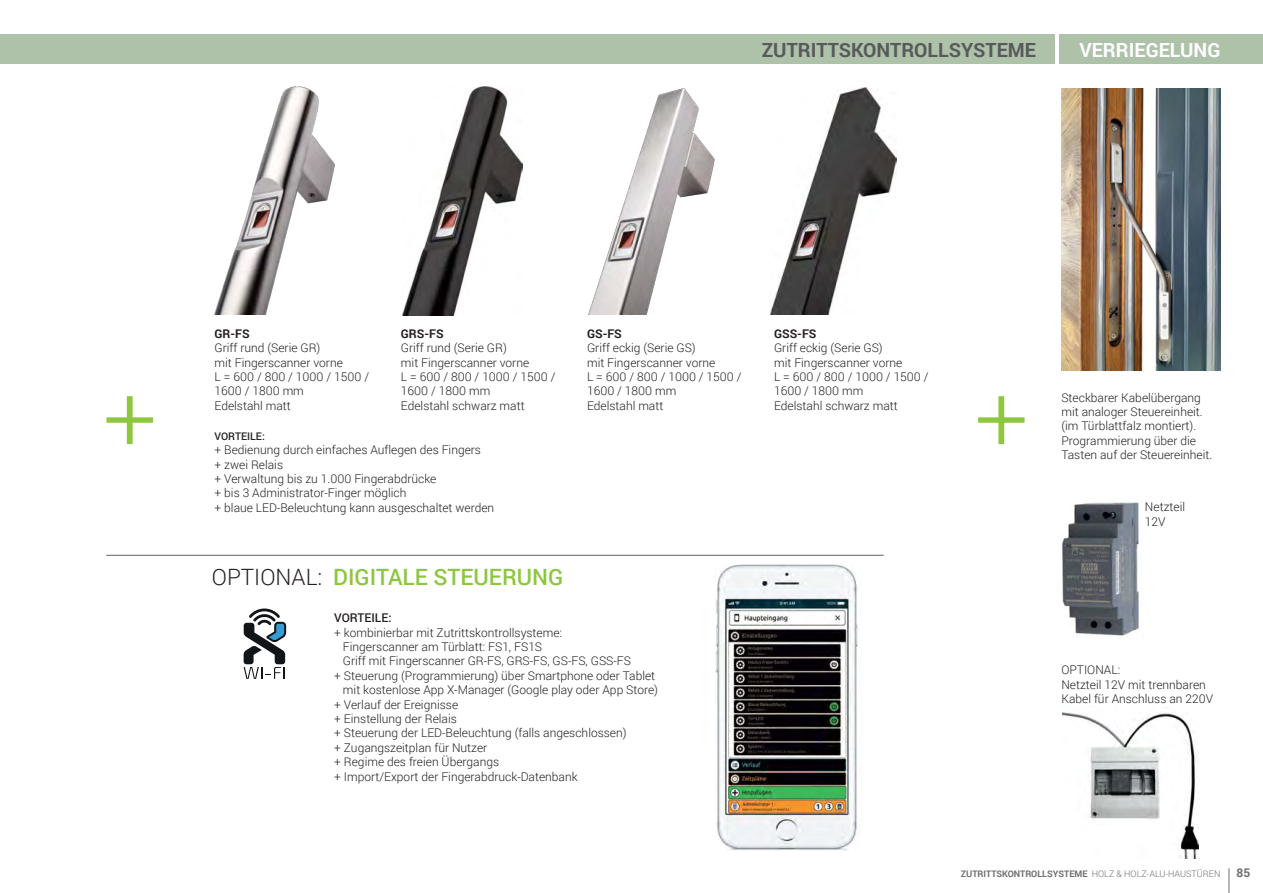
<style>
.page{position:relative;width:1263px;height:893px;background:#fff}
.page>*{position:absolute;margin:0;border:0;box-sizing:border-box;transform-origin:0 0}
.t1{font:90px "Myriad Pro";color:#8dc63f}
.t2{font:500 22.5px "Roboto";color:#8dc63f}
.t3{font:700 19.5px "Roboto";color:#58595b}
.t4{font:700 19.5px "Roboto";color:#fff}
.t5{font:300 12px/14.4px "Roboto";color:#231f20}
.t6{font:700 12px "Roboto";color:#231f20}
.t7{font:500 12px "Roboto";color:#231f20}
.t8{font:700 12px "Roboto";color:#6d6e71}
.t9{font:500 10.5px "Roboto";color:#231f20}
.t10{font:700 9px "Roboto";color:#6d6e71}
.s1{font-weight:300;color:#231f20}
.s2{font-weight:300}
</style>
<div class="page">
<div style="left:0;top:34px;width:1263px;height:30px;background:#aec2a9"></div>
<svg style="left:1229px;top:868px;width:1px;height:25px"></svg>
<hr style="left:1056px;top:32px;width:3px;height:34px;background:#fff">
<img style="left:589px;top:88px;width:125px;height:227px">
<img style="left:215px;top:86px;width:119px;height:229px">
<hr style="left:106px;top:555px;width:777px;height:1px;background:#808285">
<svg style="left:244px;top:608px;width:42px;height:71px"></svg>
<img style="left:716px;top:563px;width:142px;height:287px">
<img style="left:402px;top:87px;width:121px;height:228px">
<img style="left:771px;top:88px;width:125px;height:226px">
<img style="left:1061px;top:88px;width:159px;height:283px">
<img style="left:1062px;top:712px;width:136px;height:147px">
<img style="left:1061px;top:502px;width:78px;height:135px">
<h3 class="t3" style="left:762px;top:36px;width:276px">ZUTRITTSKONTROLLSYSTEME</h3>
<h3 class="t4" style="left:1079px;top:36px;width:143px">VERRIEGELUNG</h3>
<h1 class="t1" style="left:103px;top:358px;width:55px">+</h1>
<p class="t6" style="left:215px;top:325px;width:37px">GR-FS</p>
<p class="t5" style="left:215px;top:340px;width:156px">Griff rund (Serie GR)<br>mit Fingerscanner vorne<br>L = 600 / 800 / 1000 / 1500 /<br>1600 / 1800 mm<br>Edelstahl matt</p>
<p class="t6" style="left:401px;top:325px;width:44px">GRS-FS</p>
<p class="t5" style="left:401px;top:340px;width:156px">Griff rund (Serie GR)<br>mit Fingerscanner vorne<br>L = 600 / 800 / 1000 / 1500 /<br>1600 / 1800 mm<br>Edelstahl schwarz matt</p>
<p class="t9" style="left:215px;top:429px;width:52px">VORTEILE:</p>
<p class="t5" style="left:215px;top:442px;width:281px">+ Bedienung durch einfaches Auflegen des Fingers<br>+ zwei Relais<br>+ Verwaltung bis zu 1.000 Fingerabdrücke<br>+ bis 3 Administrator-Finger möglich<br>+ blaue LED-Beleuchtung kann ausgeschaltet werden</p>
<p class="t6" style="left:587px;top:325px;width:36px">GS-FS</p>
<p class="t5" style="left:587px;top:340px;width:156px">Griff eckig (Serie GS)<br>mit Fingerscanner vorne<br>L = 600 / 800 / 1000 / 1500 /<br>1600 / 1800 mm<br>Edelstahl matt</p>
<h2 class="t2" style="left:212px;top:561px;width:353px"><span class="s1">OPTIONAL:</span> DIGITALE STEUERUNG</h2>
<p class="t7" style="left:334px;top:610px;width:59px">VORTEILE:</p>
<p class="t5" style="left:334px;top:625px;width:229px">+ kombinierbar mit Zutrittskontrollsysteme:</p>
<p class="t5" style="left:343px;top:639px;width:201px">Fingerscanner am Türblatt: FS1, FS1S</p>
<p class="t5" style="left:343px;top:654px;width:290px">Griff mit Fingerscanner GR-FS, GRS-FS, GS-FS, GSS-FS</p>
<p class="t5" style="left:334px;top:668px;width:322px">+ Steuerung (Programmierung) über Smartphone oder Tablet</p>
<p class="t5" style="left:343px;top:682px;width:316px">mit kostenlose App X-Manager (Google play oder App Store)</p>
<p class="t5" style="left:334px;top:697px;width:125px">+ Verlauf der Ereignisse</p>
<p class="t5" style="left:334px;top:711px;width:124px">+ Einstellung der Relais</p>
<p class="t5" style="left:334px;top:726px;width:294px">+ Steuerung der LED-Beleuchtung (falls angeschlossen)</p>
<p class="t5" style="left:334px;top:740px;width:155px">+ Zugangszeitplan für Nutzer</p>
<p class="t5" style="left:334px;top:754px;width:166px">+ Regime des freien Übergangs</p>
<p class="t5" style="left:334px;top:769px;width:245px">+ Import/Export der Fingerabdruck-Datenbank</p>
<p class="t6" style="left:774px;top:325px;width:44px">GSS-FS</p>
<p class="t5" style="left:774px;top:340px;width:156px">Griff eckig (Serie GS)<br>mit Fingerscanner vorne<br>L = 600 / 800 / 1000 / 1500 /<br>1600 / 1800 mm<br>Edelstahl schwarz matt</p>
<h1 class="t1" style="left:974px;top:358px;width:55px">+</h1>
<p class="t5" style="left:1061px;top:390px;width:152px">Steckbarer Kabelübergang mit analoger Steuereinheit. (im Türblattfalz montiert).<br>Programmierung über die<br>Tasten auf der Steuereinheit.</p>
<p class="t5" style="left:1145px;top:499px;width:42px">Netzteil<br>12V</p>
<p class="t5" style="left:1061px;top:663px;width:153px">OPTIONAL:<br>Netzteil 12V mit trennbaren<br>Kabel für Anschluss an 220V</p>
<p class="t10" style="left:961px;top:867px;width:261px">ZUTRITTSKONTROLLSYSTEME <span class="s2">HOLZ &amp; HOLZ-ALU-HAUSTÜREN</span></p>
<p class="t8" style="left:1236px;top:864px;width:15px">85</p>
</div>
